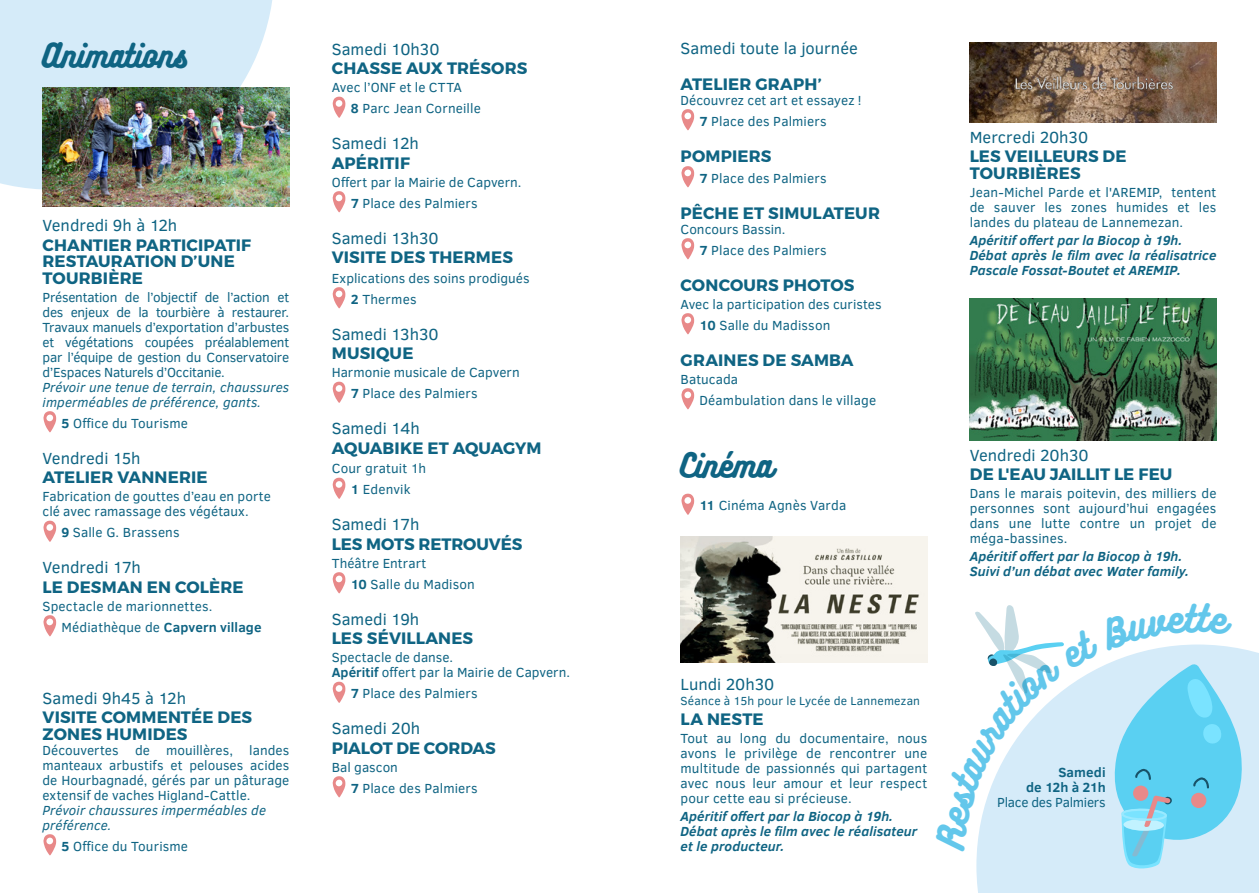
<style>
.page{position:relative;width:1259px;height:893px;background:#fff}
.page>*{position:absolute;margin:0;border:0;box-sizing:border-box;transform-origin:0 0}
.t1{font:30px "Bukhari Script";color:#0f6483}
.t2{font:700 16.5px/16.5px "Montserrat";letter-spacing:.005em;color:#0f6483}
.t3{font:16.5px "Clear Sans";color:#0f6483}
.t4{font:13.5px/15px "Clear Sans";letter-spacing:.01em;color:#0f6483}
.t5{font:italic 700 13.5px/15px "Clear Sans";letter-spacing:.01em;color:#0f6483}
.t6{font:italic 13.5px/15px "Clear Sans";letter-spacing:.01em;color:#0f6483}
.t7{font:13.5px "Clear Sans";letter-spacing:-.02em;color:#0f6483}
.t8{font:700 13.5px/15px "Clear Sans";letter-spacing:.01em;color:#0f6483;text-align:right}
.t9{font:12px "Clear Sans";letter-spacing:.015em;color:#0f6483}
.s1{font-weight:700}
</style>
<div class="page">
<div style="left:976px;top:650px;width:283px;height:243px;background:#d5ebf9"></div>
<div style="left:0;top:0;width:272px;height:190px;background:#d5ebf9"></div>
<svg style="left:681px;top:494px;width:13px;height:21px"></svg>
<svg style="left:332px;top:97px;width:13px;height:21px"></svg>
<svg style="left:332px;top:191px;width:13px;height:22px"></svg>
<svg style="left:332px;top:287px;width:13px;height:22px"></svg>
<svg style="left:332px;top:382px;width:13px;height:21px"></svg>
<svg style="left:332px;top:478px;width:13px;height:21px"></svg>
<svg style="left:332px;top:572px;width:13px;height:22px"></svg>
<svg style="left:332px;top:682px;width:13px;height:21px"></svg>
<svg style="left:332px;top:776px;width:13px;height:22px"></svg>
<img style="left:680px;top:537px;width:247px;height:125px">
<img style="left:969px;top:43px;width:247px;height:79px">
<img style="left:969px;top:298px;width:247px;height:142px">
<svg style="left:43px;top:411px;width:13px;height:22px"></svg>
<svg style="left:43px;top:521px;width:13px;height:21px"></svg>
<svg style="left:43px;top:615px;width:13px;height:22px"></svg>
<svg style="left:43px;top:834px;width:13px;height:22px"></svg>
<svg style="left:681px;top:109px;width:13px;height:22px"></svg>
<svg style="left:681px;top:166px;width:13px;height:22px"></svg>
<svg style="left:681px;top:238px;width:13px;height:22px"></svg>
<svg style="left:681px;top:313px;width:13px;height:22px"></svg>
<svg style="left:681px;top:388px;width:13px;height:22px"></svg>
<img style="left:43px;top:87px;width:246px;height:120px">
<svg style="left:975px;top:605px;width:272px;height:267px"></svg>
<h1 class="t1" style="left:43px;top:39px;width:147px">Animations</h1>
<p class="t3" style="left:43px;top:214px;width:136px">Vendredi 9h à 12h</p>
<p class="t2" style="left:43px;top:237px;width:210px">CHANTIER PARTICIPATIF<br>RESTAURATION D’UNE<br>TOURBIÈRE</p>
<p class="t4" style="left:43px;top:289px;width:248px;text-align:justify">Présentation de l’objectif de l’action et des enjeux de la tourbière à restaurer.<br>Travaux manuels d’exportation d’arbustes et végétations coupées préalablement par l’équipe de gestion du Conservatoire d’Espaces Naturels d’Occitanie.</p>
<p class="t6" style="left:43px;top:379px;width:248px">Prévoir une tenue de terrain, chaussures imperméables de préférence, gants.</p>
<p class="t4" style="left:62px;top:415px;width:128px"><span class="s1">5</span> Office du Tourisme</p>
<p class="t3" style="left:43px;top:447px;width:100px">Vendredi 15h</p>
<p class="t2" style="left:43px;top:469px;width:167px">ATELIER VANNERIE</p>
<p class="t4" style="left:43px;top:489px;width:230px">Fabrication de gouttes d’eau en porte clé avec ramassage des végétaux.</p>
<p class="t4" style="left:62px;top:525px;width:119px"><span class="s1">9</span> Salle G. Brassens</p>
<p class="t3" style="left:43px;top:556px;width:100px">Vendredi 17h</p>
<p class="t2" style="left:43px;top:579px;width:202px">LE DESMAN EN COLÈRE</p>
<p class="t4" style="left:62px;top:595px;width:202px;line-height:21px;text-indent:-19px">Spectacle de marionnettes.<br>Médiathèque de <span class="s1">Capvern village</span></p>
<p class="t3" style="left:43px;top:687px;width:145px">Samedi 9h45 à 12h</p>
<p class="t2" style="left:43px;top:709px;width:211px">VISITE COMMENTÉE DES<br>ZONES HUMIDES</p>
<p class="t4" style="left:43px;top:742px;width:248px;text-align:justify">Découvertes de mouillères, landes manteaux arbustifs et pelouses acides de Hourbagnadé, gérés par un pâturage extensif de vaches Higland-Cattle.</p>
<p class="t6" style="left:43px;top:802px;width:225px">Prévoir chaussures imperméables de préférence.</p>
<p class="t4" style="left:62px;top:838px;width:128px"><span class="s1">5</span> Office du Tourisme</p>
<p class="t3" style="left:332px;top:38px;width:109px">Samedi 10h30</p>
<p class="t2" style="left:332px;top:60px;width:197px">CHASSE AUX TRÉSORS</p>
<p class="t4" style="left:351px;top:77px;width:131px;line-height:21px;text-indent:-19px">Avec l’ONF et le CTTA<br><span class="s1">8</span> Parc Jean Corneille</p>
<p class="t3" style="left:332px;top:132px;width:89px">Samedi 12h</p>
<p class="t2" style="left:332px;top:155px;width:80px">APÉRITIF</p>
<p class="t4" style="left:351px;top:171px;width:172px;line-height:21px;text-indent:-19px">Offert par la Mairie de Capvern.<br><span class="s1">7</span> Place des Palmiers</p>
<p class="t3" style="left:332px;top:227px;width:108px">Samedi 13h30</p>
<p class="t2" style="left:332px;top:249px;width:183px">VISITE DES THERMES</p>
<p class="t4" style="left:351px;top:267px;width:180px;line-height:21px;text-indent:-19px">Explications des soins prodigués<br><span class="s1">2</span> Thermes</p>
<p class="t3" style="left:332px;top:323px;width:108px">Samedi 13h30</p>
<p class="t2" style="left:332px;top:345px;width:83px">MUSIQUE</p>
<p class="t4" style="left:351px;top:362px;width:170px;line-height:21px;text-indent:-19px">Harmonie musicale de Capvern<br><span class="s1">7</span> Place des Palmiers</p>
<p class="t3" style="left:332px;top:417px;width:90px">Samedi 14h</p>
<p class="t2" style="left:332px;top:440px;width:211px">AQUABIKE ET AQUAGYM</p>
<p class="t4" style="left:332px;top:458px;width:96px;line-height:21px;text-align:center">Cour gratuit 1h<br><span class="s1">1</span> Edenvik</p>
<p class="t3" style="left:332px;top:513px;width:89px">Samedi 17h</p>
<p class="t2" style="left:332px;top:536px;width:192px">LES MOTS RETROUVÉS</p>
<p class="t4" style="left:351px;top:552px;width:126px;line-height:21px;text-indent:-19px">Théâtre Entrart<br><span class="s1">10</span> Salle du Madison</p>
<p class="t3" style="left:332px;top:608px;width:89px">Samedi 19h</p>
<p class="t2" style="left:332px;top:630px;width:143px">LES SÉVILLANES</p>
<p class="t4" style="left:332px;top:650px;width:240px">Spectacle de danse.<br><span class="s1">Apéritif</span> offert par la Mairie de Capvern.</p>
<p class="t4" style="left:351px;top:686px;width:128px"><span class="s1">7</span> Place des Palmiers</p>
<p class="t3" style="left:332px;top:717px;width:90px">Samedi 20h</p>
<p class="t2" style="left:332px;top:740px;width:166px">PIALOT DE CORDAS</p>
<p class="t4" style="left:351px;top:756px;width:128px;line-height:21px;text-indent:-19px">Bal gascon<br><span class="s1">7</span> Place des Palmiers</p>
<p class="t3" style="left:680px;top:37px;width:179px">Samedi toute la journée</p>
<p class="t2" style="left:680px;top:76px;width:142px">ATELIER GRAPH’</p>
<p class="t4" style="left:699px;top:89px;width:163px;line-height:21px;text-indent:-19px">Découvrez cet art et essayez !<br><span class="s1">7</span> Place des Palmiers</p>
<p class="t2" style="left:680px;top:148px;width:92px">POMPIERS</p>
<p class="t4" style="left:699px;top:170px;width:128px"><span class="s1">7</span> Place des Palmiers</p>
<p class="t2" style="left:680px;top:205px;width:201px">PÊCHE ET SIMULATEUR</p>
<p class="t4" style="left:699px;top:218px;width:128px;line-height:21px;text-indent:-19px">Concours Bassin.<br><span class="s1">7</span> Place des Palmiers</p>
<p class="t2" style="left:680px;top:277px;width:175px">CONCOURS PHOTOS</p>
<p class="t4" style="left:699px;top:293px;width:184px;line-height:21px;text-indent:-19px">Avec la participation des curistes<br><span class="s1">10</span> Salle du Madisson</p>
<p class="t2" style="left:680px;top:352px;width:174px">GRAINES DE SAMBA</p>
<p class="t4" style="left:699px;top:368px;width:178px;line-height:21px;text-indent:-19px">Batucada<br>Déambulation dans le village</p>
<h1 class="t1" style="left:680px;top:449px;width:94px">Cinéma</h1>
<p class="t4" style="left:699px;top:498px;width:148px"><span class="s1">11</span> Cinéma Agnès Varda</p>
<p class="t3" style="left:680px;top:673px;width:95px">Lundi 20h30</p>
<p class="t9" style="left:680px;top:693px;width:241px">Séance à 15h pour le Lycée de Lannemezan</p>
<p class="t2" style="left:680px;top:711px;width:84px">LA NESTE</p>
<p class="t4" style="left:680px;top:730px;width:248px;text-align:justify">Tout au long du documentaire, nous avons le privilège de rencontrer une multitude de passionnés qui partagent avec nous leur amour et leur respect pour cette eau si précieuse.</p>
<p class="t5" style="left:680px;top:808px;width:238px">Apéritif offert par la Biocop à 19h.<br>Débat après le film avec le réalisateur et le producteur.</p>
<p class="t3" style="left:969px;top:126px;width:120px">Mercredi 20h30</p>
<p class="t2" style="left:970px;top:148px;width:158px">LES VEILLEURS DE<br>TOURBIÈRES</p>
<p class="t4" style="left:969px;top:184px;width:248px;text-align:justify">Jean-Michel Parde et l'AREMIP, tentent de sauver les zones humides et les landes du plateau de Lannemezan.</p>
<p class="t5" style="left:969px;top:232px;width:248px">Apéritif offert par la Biocop à 19h.<br>Débat après le film avec la réalisatrice<br>Pascale Fossat-Boutet et AREMIP.</p>
<p class="t3" style="left:969px;top:444px;width:120px">Vendredi 20h30</p>
<p class="t2" style="left:970px;top:466px;width:204px">DE L'EAU JAILLIT LE FEU</p>
<p class="t4" style="left:969px;top:486px;width:248px;text-align:justify">Dans le marais poitevin, des milliers de personnes sont aujourd’hui engagées dans une lutte contre un projet de méga-bassines.</p>
<p class="t5" style="left:969px;top:548px;width:221px">Apéritif offert par la Biocop à 19h.<br>Suivi d’un débat avec Water family.</p>
<p class="t8" style="left:1026px;top:765px;width:81px">Samedi<br>de 12h à 21h</p>
<p class="t7" style="left:997px;top:794px;width:110px">Place des Palmiers</p>
</div>
